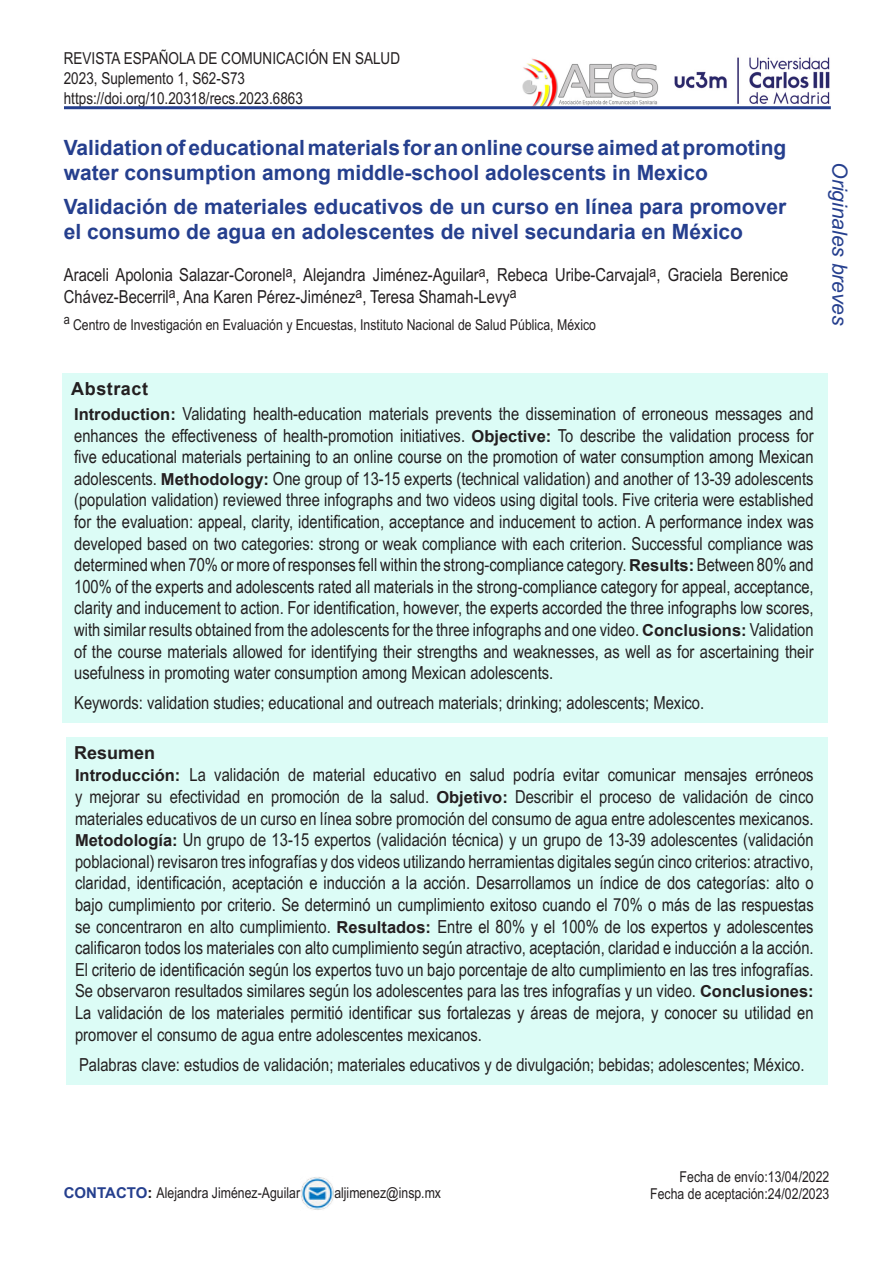
<style>
.page{position:relative;width:893px;height:1263px;background:#fff}
.page>*{position:absolute;margin:0;border:0;box-sizing:border-box;transform-origin:0 0}
.t1{font:700 21px/25.2px "Arial";color:#253f8e}
.t2{font:italic 21px "Arial";color:#253f8e}
.t3{font:18px/21.6px "Arial Narrow";color:#231f20;text-align:justify}
.t4{font:700 18px "Arial";letter-spacing:.03em;color:#231f20}
.t5{font:18px "Arial Bold MT2";color:#231f20}
.t6{font:16.5px/19.8px "Arial Narrow";color:#231f20}
.t7{font:15px "Arial Narrow";color:#231f20}
.s1{font-family:"Arial";font-weight:700;font-size:16.5px}
.s2{font-family:"Arial Narrow 2"}
.s3{font-family:"Arial Bold MT2";color:#253f8e}
.s4{font-family:"Arial";font-weight:700}
</style>
<div class="page">
<img style="left:522px;top:58px;width:137px;height:48px">
<img style="left:674px;top:57px;width:156px;height:47px">
<hr style="left:64px;top:106px;width:767px;height:3px;background:#253f8e">
<div style="left:66px;top:737px;width:761px;height:347px;background:#dcfcf6"></div>
<img style="left:301px;top:1177px;width:33px;height:33px">
<div style="left:63px;top:373px;width:765px;height:350px;background:#dcfcf6"></div>
<p class="t6" style="left:64px;top:48px;width:338px">REVISTA ESPAÑOLA DE COMUNICACIÓN EN SALUD<br>2023, Suplemento 1, S62-S73 https://doi.org/10.20318/recs.2023.6863</p>
<p class="t1" style="left:64px;top:135px;width:724px">Validation of educational materials for an online course aimed at promoting water consumption among middle-school adolescents in Mexico</p>
<p class="t1" style="left:64px;top:194px;width:724px">Validación de materiales educativos de un curso en línea para promover el consumo de agua en adolescentes de nivel secundaria en México</p>
<p class="t3" style="left:64px;top:263px;width:726px">Araceli Apolonia Salazar-Coronel<sup>a</sup>, Alejandra Jiménez-Aguilar<sup>a</sup>, Rebeca Uribe-Carvajal<sup>a</sup>, Graciela Berenice<br>Chávez-Becerril<sup>a</sup>, Ana Karen Pérez-Jiménez<sup>a</sup>, Teresa Shamah-Levy<sup>a</sup></p>
<p class="t7" style="left:64px;top:314px;width:534px"><sup>a</sup> Centro de Investigación en Evaluación y Encuestas, Instituto Nacional de Salud Pública, México</p>
<p class="t2" style="left:854px;top:162px;width:165px;rotate:90deg">Originales breves</p>
<p class="t4" style="left:71px;top:376px;width:78px">Abstract</p>
<p class="t3" style="left:74px;top:402px;width:741px"><span class="s1">Introduction:</span> Validating health-education materials prevents the dissemination of erroneous messages and enhances the effectiveness of health-promotion initiatives. <span class="s1">Objective:</span> To describe the validation process for <span class="s2">five educational materials pertaining to an online course on the promotion of water consumption among Mexican </span>adolescents. <span class="s1">Methodology:</span> One group of 13-15 experts (technical validation) and another of 13-39 adolescents (population validation) reviewed three infographs and two videos using digital tools. Five criteria were established <span class="s2">for the evaluation: appeal, clarity, identification, acceptance and inducement to action. A performance index was </span>developed based on two categories: strong or weak compliance with each criterion. Successful compliance was <span class="s2">determined when 70% or more of responses fell within the strong-compliance category.</span> <span class="s1">Results:</span> <span class="s2">Between 80% and 100% of the experts and adolescents rated all materials in the strong-compliance category for appeal, acceptance, clarity and inducement to action. For identification, however, the experts accorded the three infographs low scores, </span>with similar results obtained from the adolescents for the three infographs and one video. <span class="s1">Conclusions:</span> Validation of the course materials allowed for identifying their strengths and weaknesses, as well as for ascertaining their usefulness in promoting water consumption among Mexican adolescents.</p>
<p class="t3" style="left:74px;top:691px;width:632px">Keywords: validation studies; educational and outreach materials; drinking; adolescents; Mexico.</p>
<p class="t5" style="left:74px;top:740px;width:83px">Resumen</p>
<p class="t3" style="left:75px;top:763px;width:740px"><span class="s1">Introducción:</span> La validación de material educativo en salud podría evitar comunicar mensajes erróneos y mejorar su efectividad en promoción de la salud. <span class="s1">Objetivo:</span> Describir el proceso de validación de cinco materiales educativos de un curso en línea sobre promoción del consumo de agua entre adolescentes mexicanos.<br><span class="s1">Metodología:</span> Un grupo de 13-15 expertos (validación técnica) y un grupo de 13-39 adolescentes (validación poblacional) revisaron tres infografías y dos videos utilizando herramientas digitales según cinco criterios: atractivo, <span class="s2">claridad, identificación, aceptación e inducción a la acción. Desarrollamos un índice de dos categorías: alto o bajo cumplimiento por criterio. Se determinó un cumplimiento exitoso cuando el 70% o más de las respuestas </span>se concentraron en alto cumplimiento. <span class="s1">Resultados:</span> <span class="s2">Entre el 80% y el 100% de los expertos y adolescentes calificaron todos los materiales con alto cumplimiento según atractivo, aceptación, claridad e inducción a la acción.<br>El criterio de identificación según los expertos tuvo un bajo porcentaje de alto cumplimiento en las tres infografías.<br></span>Se observaron resultados similares según los adolescentes para las tres infografías y un video. <span class="s1">Conclusiones:<br></span><span class="s2">La validación de los materiales permitió identificar sus fortalezas y áreas de mejora, y conocer su utilidad en </span>promover el consumo de agua entre adolescentes mexicanos.</p>
<p class="t3" style="left:79px;top:1053px;width:727px">Palabras clave: estudios de validación; materiales educativos y de divulgación; bebidas; adolescentes; México.</p>
<p class="t7" style="left:64px;top:1182px;width:238px"><span class="s3">CONTACTO</span><span class="s4">:</span> Alejandra Jiménez-Aguilar</p>
<p class="t7" style="left:334px;top:1182px;width:108px">aljimenez@insp.mx</p>
<p class="t7" style="left:680px;top:1166px;width:151px">Fecha de envío:13/04/2022</p>
<p class="t7" style="left:650px;top:1182px;width:181px">Fecha de aceptación:24/02/2023</p>
</div>
